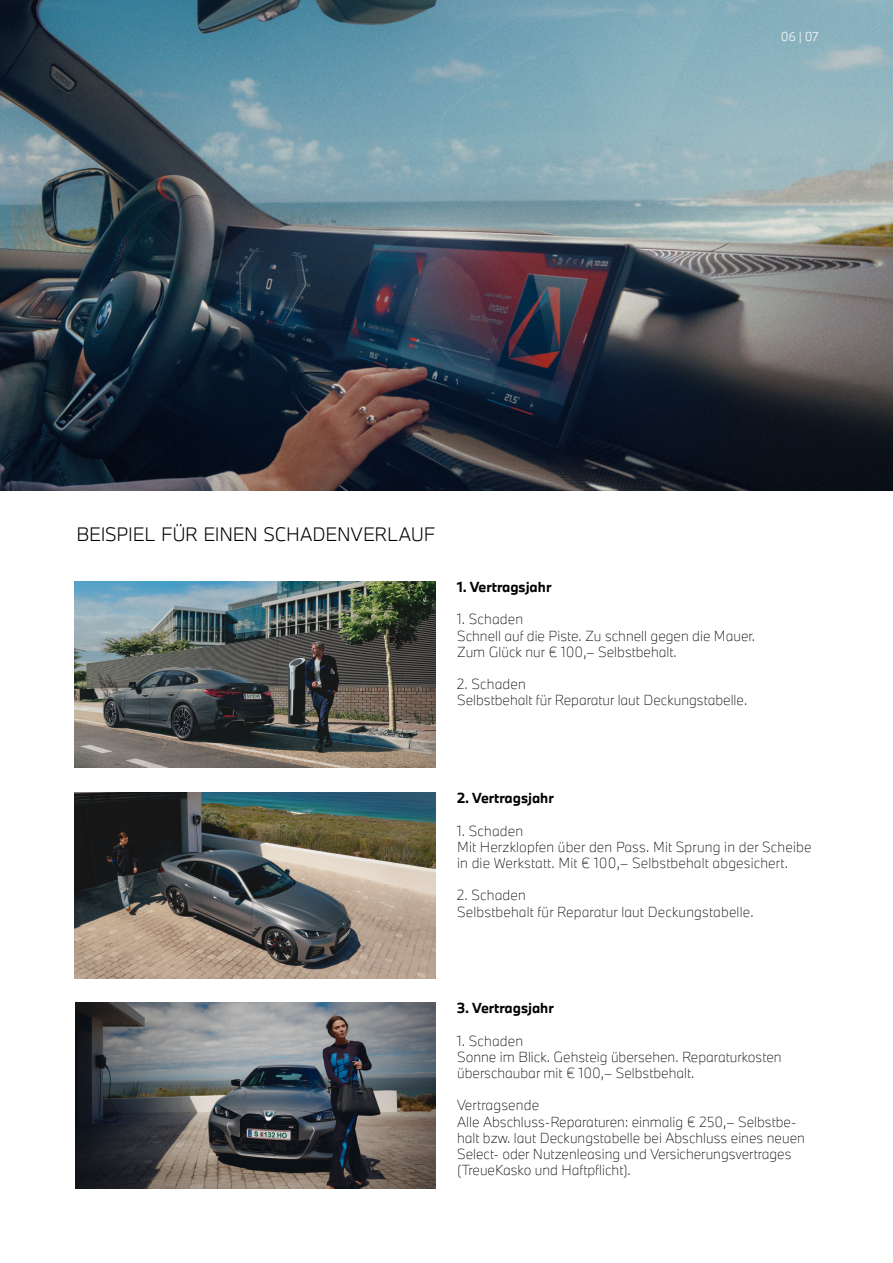
<style>
.page{position:relative;width:893px;height:1263px;background:#fff}
.page>*{position:absolute;margin:0;border:0;box-sizing:border-box;transform-origin:0 0}
.t1{font:300 18px "BMW Type Next";letter-spacing:-.01em;color:#000}
.t2{font:100 13.5px/16.2px "BMW Type Next";color:#000}
.t3{font:700 13.5px "BMW Type Next";color:#000}
.t4{font:300 12px "BMW Type Next";color:#fff}
</style>
<div class="page">
<img style="left:0;top:0;width:893px;height:490px">
<img style="left:74px;top:793px;width:362px;height:185px">
<img style="left:76px;top:1003px;width:360px;height:185px">
<img style="left:74px;top:582px;width:362px;height:185px">
<p class="t4" style="left:781px;top:28px;width:39px">06 | 07</p>
<h1 class="t1" style="left:77px;top:521px;width:360px">BEISPIEL FÜR EINEN SCHADENVERLAUF</h1>
<p class="t3" style="left:457px;top:577px;width:96px">1. Vertragsjahr</p>
<p class="t2" style="left:457px;top:611px;width:299px">1. Schaden<br>Schnell auf die Piste. Zu schnell gegen die Mauer.<br>Zum Glück nur € 100,– Selbstbehalt.</p>
<p class="t2" style="left:457px;top:676px;width:292px">2. Schaden<br>Selbstbehalt für Reparatur laut Deckungstabelle.</p>
<p class="t3" style="left:457px;top:789px;width:98px">2. Vertragsjahr</p>
<p class="t2" style="left:457px;top:822px;width:356px">1. Schaden<br>Mit Herzklopfen über den Pass. Mit Sprung in der Scheibe in die Werkstatt. Mit € 100,– Selbstbehalt abgesichert.</p>
<p class="t2" style="left:457px;top:887px;width:298px">2. Schaden<br>Selbstbehalt für Reparatur laut Deckungstabelle.</p>
<p class="t3" style="left:457px;top:999px;width:98px">3. Vertragsjahr</p>
<p class="t2" style="left:457px;top:1032px;width:326px">1. Schaden<br>Sonne im Blick. Gehsteig übersehen. Reparaturkosten überschaubar mit € 100,– Selbstbehalt.</p>
<p class="t2" style="left:457px;top:1097px;width:349px">Vertragsende<br>Alle Abschluss-Reparaturen: einmalig € 250,– Selbstbe&shy;halt bzw. laut Deckungstabelle bei Abschluss eines neuen Select- oder Nutzenleasing und Versicherungsvertrages (TreueKasko und Haftpflicht).</p>
</div>
